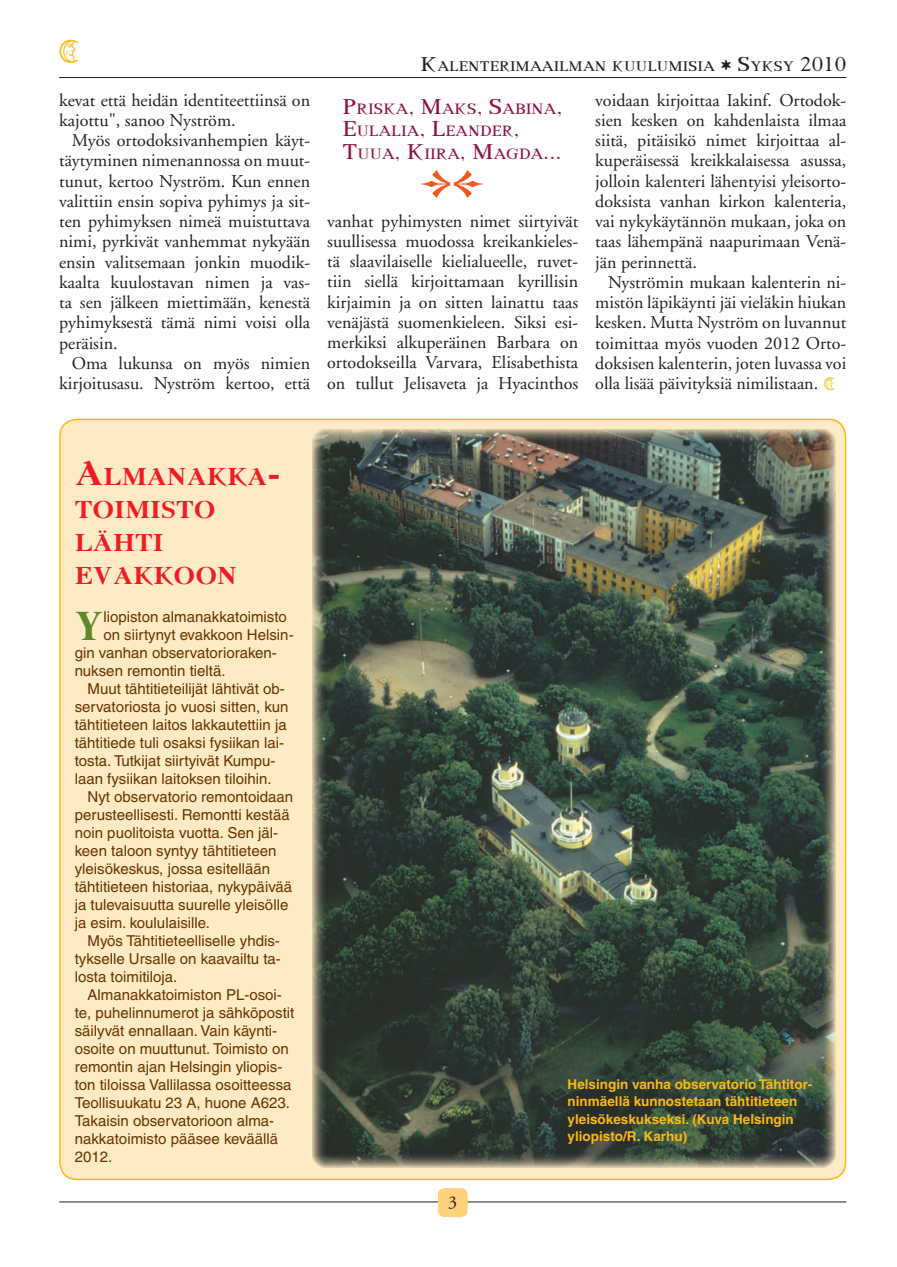
<style>
.page{position:relative;width:897px;height:1267px;background:#fff}
.page>*{position:absolute;margin:0;border:0;box-sizing:border-box;transform-origin:0 0}
.leipis{font:72px "Woodtype Ornaments One";color:#f15921}
.laat_eka{font:700 41.7px "Deatnu";color:#5f882d}
.t1{font:27px "Astro Classic";color:#fcb814}
.ots_pikku{font:700 25.2px/33px "Deatnu";color:#ee1d23;scale:1.08 1}
.leipis-2{font:18px/20.2px "Adobe Garamond";color:#231f20;text-align:justify}
.ots_pikku-2{font:15.75px/22.5px "Deatnu Roman";color:#8e1043;scale:1.08 1}
.laatikko{font:15px/18px "Helvetica";color:#693400}
.laat_eka-2{font:15px "Helvetica";color:#693400}
.t2{font:14.7px "Deatnu Roman";color:#231f20;scale:1.1 1}
.laat_eka-3{font:700 13.5px/17.2px "Helvetica";color:#fcb814}
.s1{font-size:21px}
.s2{font-family:"Astro Modern";font-size:15px}
.s3{font-size:22.5px}
.s4{font-family:"Astro Classic";font-size:15px;color:#fcb814}
.s5{font-size:36px}
</style>
<div class="page">
<hr style="left:59px;top:1201px;width:787px;height:1px;background:#231f20">
<div style="left:438px;top:1187px;width:29px;height:29px;background:#fed17b;border-radius:7px"></div>
<hr style="left:59px;top:77px;width:787px;height:1px;background:#231f20">
<div style="left:60px;top:419px;width:785px;height:760px;background:#feeac4;border-radius:17px"></div>
<img style="left:312px;top:429px;width:522px;height:738px">
<h3 class="t1" style="left:57px;top:35px;width:25px">1</h3>
<p class="leipis-2" style="left:59px;top:90px;width:252px">kevat että heidän identiteettiinsä on kajottu", sanoo Nyström.</p>
<p class="leipis-2" style="left:59px;top:131px;width:252px;text-indent:13px">Myös ortodoksivanhempien käyt&shy;täytyminen nimenannossa on muut&shy;tunut, kertoo Nyström. Kun ennen valittiin ensin sopiva pyhimys ja sit&shy;ten pyhimyksen nimeä muistuttava nimi, pyrkivät vanhemmat nykyään ensin valitsemaan jonkin muodik&shy;kaalta kuulostavan nimen ja vas&shy;ta sen jälkeen miettimään, kenestä pyhimyksestä tämä nimi voisi olla peräisin.</p>
<p class="leipis-2" style="left:59px;top:353px;width:252px;text-align:right">Oma lukunsa on myös nimien kirjoitusasu. Nyström kertoo, että</p>
<p class="t2" style="left:420px;top:58px;width:388px"><span class="s1">K</span>ALENTERIMAAILMAN KUULUMISIA <span class="s2">&amp;</span> <span class="s1">S</span>YKSY <span class="s1">2010</span></p>
<p class="ots_pikku-2" style="left:342px;top:97px;width:205px"><span class="s3">P</span>RISKA<span class="s3">, M</span>AKS<span class="s3">, S</span>ABINA<span class="s3">,<br>E</span>ULALIA<span class="s3">, L</span>EANDER<span class="s3">,<br>T</span>UUA<span class="s3">, K</span>IIRA<span class="s3">, M</span>AGDA<span class="s3">...</span></p>
<p class="leipis" style="left:452px;top:140px;width:34px">■</p>
<p class="leipis-2" style="left:327px;top:211px;width:252px">vanhat pyhimysten nimet siirtyivät suullisessa muodossa kreikankieles&shy;tä slaavilaiselle kielialueelle, ruvet&shy;tiin siellä kirjoittamaan kyrillisin kirjaimin ja on sitten lainattu taas venäjästä suomenkieleen. Siksi esi&shy;merkiksi alkuperäinen Barbara on ortodokseilla Varvara, Elisabethista on tullut Jelisaveta ja Hyacinthos</p>
<p class="leipis-2" style="left:595px;top:90px;width:252px">voidaan kirjoittaa Iakinf. Ortodok&shy;sien kesken on kahdenlaista ilmaa siitä, pitäisikö nimet kirjoittaa al&shy;kuperäisessä kreikkalaisessa asussa, jolloin kalenteri lähentyisi yleisorto&shy;doksista vanhan kirkon kalenteria, vai nykykäytännön mukaan, joka on taas lähempänä naapurimaan Venä&shy;jän perinnettä.</p>
<p class="leipis-2" style="left:595px;top:272px;width:252px;text-indent:13px">Nyströmin mukaan kalenterin ni&shy;mistön läpikäynti jäi vieläkin hiukan kesken. Mutta Nyström on luvannut toimittaa myös vuoden 2012 Orto&shy;doksisen kalenterin, joten luvassa voi olla lisää päivityksiä nimilistaan. <span class="s4">1</span></p>
<p class="ots_pikku" style="left:75px;top:459px;width:192px"><span class="s5">A</span>LMANAKKA<span class="s5">-<br></span>TOIMISTO<br>LÄHTI<br>EVAKKOON</p>
<p class="laat_eka" style="left:75px;top:601px;width:30px">Y</p>
<p class="laat_eka-2" style="left:103px;top:607px;width:185px">liopiston almanakkatoimisto</p>
<p class="laat_eka-2" style="left:103px;top:625px;width:192px">on siirtynyt evakkoon Helsin-</p>
<p class="laat_eka-2" style="left:75px;top:643px;width:204px">gin vanhan observatorioraken-</p>
<p class="laat_eka-2" style="left:75px;top:661px;width:152px">nuksen remontin tieltä.</p>
<p class="laatikko" style="left:75px;top:679px;width:215px;text-indent:13px">Muut tähtitieteilijät lähtivät ob&shy;servatoriosta jo vuosi sitten, kun tähtitieteen laitos lakkautettiin ja tähtitiede tuli osaksi fysiikan lai&shy;tosta. Tutkijat siirtyivät Kumpu&shy;laan fysiikan laitoksen tiloihin.</p>
<p class="laatikko" style="left:75px;top:787px;width:220px;text-indent:13px">Nyt observatorio remontoidaan perusteellisesti. Remontti kestää noin puolitoista vuotta. Sen jäl&shy;keen taloon syntyy tähtitieteen yleisökeskus, jossa esitellään tähtitieteen historiaa, nykypäivää ja tulevaisuutta suurelle yleisölle ja esim. koululaisille.</p>
<p class="laatikko" style="left:75px;top:931px;width:208px;text-align:justify;text-indent:13px">Myös Tähtitieteelliselle yhdis&shy;tykselle Ursalle on kaavailtu ta&shy;losta toimitiloja.</p>
<p class="laatikko" style="left:75px;top:985px;width:221px;text-indent:13px">Almanakkatoimiston PL-osoi&shy;te, puhelinnumerot ja sähköpostit säilyvät ennallaan. Vain käynti&shy;osoite on muuttunut. Toimisto on remontin ajan Helsingin yliopis&shy;ton tiloissa Vallilassa osoitteessa<br>Teollisuukatu 23 A, huone A623.<br>Takaisin observatorioon alma&shy;nakkatoimisto pääsee keväällä<br>2012.</p>
<p class="laat_eka-3" style="left:567px;top:1075px;width:246px">Helsingin vanha observatorio Tähtitor&shy;ninmäellä kunnostetaan tähtitieteen yleisökeskukseksi. (Kuva Helsingin yliopisto/R. Karhu)</p>
</div>
